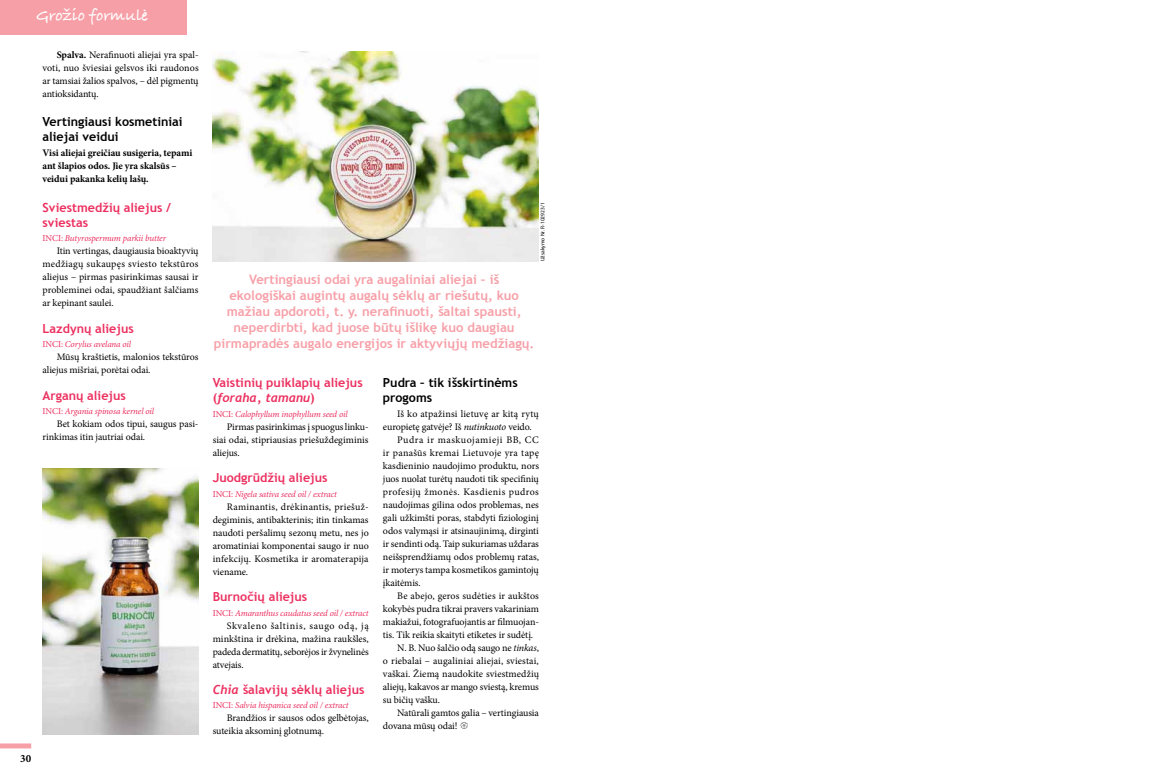
<style>
.page{position:relative;width:1163px;height:780px;background:#fff}
.page>*{position:absolute;margin:0;border:0;box-sizing:border-box;transform-origin:0 0}
.t1{font:700 17px "Bradley Hand ITCTT";color:#fff}
.t2{font:700 13px/16px "Trebuchet MS";color:#f79fa7;text-align:center}
.t3{font:700 12.5px/15px "Trebuchet MS";color:#ec2f5f}
.t4{font:700 12.5px/15px "Trebuchet MS";color:#000}
.t5{font:italic 700 12.5px "Trebuchet";color:#ec2f5f}
.t6{font:700 11px "Minion Pro";color:#000}
.t7{font:10px/13px "Minion Pro";letter-spacing:-.005em;color:#000;text-align:justify}
.t8{font:700 10px/13px "Minion Pro";letter-spacing:-.01em;color:#000}
.t9{font:10px "Minion Pro";letter-spacing:.015em;color:#000}
.t10{font:10px "Minion Pro";letter-spacing:.025em;color:#000}
.t11{font:10px "Minion Pro";letter-spacing:.035em;color:#000}
.t12{font:10px "Minion Pro";letter-spacing:.02em;color:#000}
.t13{font:10px "Minion Pro";letter-spacing:.05em;color:#000}
.t14{font:italic 9px "Minion Pro";letter-spacing:-.015em;color:#ec2f5f}
.t15{font:5.5px "Myriad Pro";color:#000}
.s1{font-weight:700}
.s2{font-style:normal}
.s3{font-family:"Trebuchet MS";font-style:normal}
.s4{font-family:"Trebuchet";font-style:italic}
.s5{font-style:italic}
</style>
<div class="page">
<div style="left:0;top:0;width:187px;height:34px;background:#f79fa7"></div>
<div style="left:0;top:743px;width:31px;height:5px;background:#f79fa7"></div>
<img style="left:213px;top:51px;width:326px;height:210px">
<img style="left:43px;top:468px;width:155px;height:266px">
<h1 class="t1" style="left:36px;top:2px;width:113px">Grožio formulė</h1>
<p class="t7" style="left:43px;top:49px;width:158px;text-indent:14px"><span class="s1">Spalva.</span> Nerafinuoti aliejai yra spal&shy;voti, nuo šviesiai gelsvos iki raudonos ar tamsiai žalios spalvos, – dėl pigmentų antioksidantų.</p>
<p class="t4" style="left:43px;top:114px;width:141px">Vertingiausi kosmetiniai aliejai veidui</p>
<p class="t8" style="left:43px;top:146px;width:151px">Visi aliejai greičiau susigeria, tepami ant šlapios odos. Jie yra skalsūs – veidui pakanka kelių lašų.</p>
<p class="t3" style="left:43px;top:200px;width:130px">Sviestmedžių aliejus / sviestas</p>
<p class="t14" style="left:43px;top:232px;width:125px"><span class="s2">INCI:</span> Butyrospermum parkii butter</p>
<p class="t7" style="left:43px;top:245px;width:157px;text-indent:14px">Itin vertingas, daugiausia bioaktyvių medžiagų sukaupęs sviesto tekstūros aliejus – pirmas pasirinkimas sausai ir probleminei odai, spaudžiant šalčiams ar kepinant saulei.</p>
<p class="t3" style="left:43px;top:321px;width:93px">Lazdynų aliejus</p>
<p class="t14" style="left:43px;top:338px;width:90px"><span class="s2">INCI:</span> Corylus avelana oil</p>
<p class="t7" style="left:43px;top:350px;width:157px;text-indent:14px">Mūsų kraštietis, malonios tekstūros aliejus mišriai, porėtai odai.</p>
<p class="t3" style="left:43px;top:387px;width:85px">Arganų aliejus</p>
<p class="t14" style="left:43px;top:405px;width:113px"><span class="s2">INCI:</span> Argania spinosa kernel oil</p>
<p class="t7" style="left:43px;top:417px;width:157px;text-indent:14px">Bet kokiam odos tipui, saugus pasi&shy;rinkimas itin jautriai odai.</p>
<p class="t6" style="left:20px;top:751px;width:12px">30</p>
<p class="t15" style="left:539px;top:261px;width:60px;rotate:-90deg">Užsakymo Nr. R-102923/1</p>
<p class="t2" style="left:214px;top:271px;width:322px">Vertingiausi odai yra augaliniai aliejai – iš<br>ekologiškai augintų augalų sėklų ar riešutų, kuo mažiau apdoroti, t. y. nerafinuoti, šaltai spausti, neperdirbti, kad juose būtų išlikę kuo daugiau pirmapradės augalo energijos ir aktyviųjų medžiagų.</p>
<p class="t3" style="left:213px;top:375px;width:151px">Vaistinių puiklapių aliejus</p>
<p class="t5" style="left:213px;top:390px;width:103px"><span class="s3">(</span>foraha, tamanu<span class="s3">)</span></p>
<p class="t14" style="left:213px;top:408px;width:136px"><span class="s2">INCI:</span> Calophyllum inophyllum seed oil</p>
<p class="t7" style="left:213px;top:420px;width:157px;text-indent:14px">Pirmas pasirinkimas į spuogus linku&shy;siai odai, stipriausias priešuždegiminis aliejus.</p>
<p class="t3" style="left:213px;top:470px;width:116px">Juodgrūdžių aliejus</p>
<p class="t14" style="left:213px;top:487px;width:126px"><span class="s2">INCI:</span> Nigela sativa seed oil / extract</p>
<p class="t7" style="left:213px;top:500px;width:157px;text-indent:14px">Raminantis, drėkinantis, priešuž&shy;degiminis, antibakterinis; itin tinkamas naudoti peršalimų sezonų metu, nes jo aromatiniai komponentai saugo ir nuo infekcijų. Kosmetika ir aromaterapija viename.</p>
<p class="t3" style="left:213px;top:589px;width:96px">Burnočių aliejus</p>
<p class="t14" style="left:213px;top:606px;width:157px"><span class="s2">INCI:</span> Amaranthus caudatus seed oil / extract</p>
<p class="t7" style="left:213px;top:619px;width:158px;text-indent:14px">Skvaleno šaltinis, saugo odą, ją minkština ir drėkina, mažina raukšles, padeda dermatitų, seborėjos ir žvynelinės atvejais.</p>
<p class="t3" style="left:213px;top:682px;width:153px"><span class="s4">Chia</span> šalavijų sėklų aliejus</p>
<p class="t14" style="left:213px;top:699px;width:137px"><span class="s2">INCI:</span> Salvia hispanica seed oil / extract</p>
<p class="t7" style="left:213px;top:711px;width:157px;text-indent:14px">Brandžios ir sausos odos gelbėtojas, suteikia aksominį glotnumą.</p>
<p class="t4" style="left:383px;top:375px;width:136px">Pudra – tik išskirtinėms progoms</p>
<p class="t12" style="left:397px;top:407px;width:143px">Iš ko atpažinsi lietuvę ar kitą rytų</p>
<p class="t7" style="left:383px;top:420px;width:150px">europietę gatvėje? Iš <span class="s5">nutinkuoto</span> veido.</p>
<p class="t13" style="left:397px;top:433px;width:143px">Pudra ir maskuojamieji BB, CC</p>
<p class="t10" style="left:383px;top:446px;width:157px">ir panašūs kremai Lietuvoje yra tapę</p>
<p class="t7" style="left:383px;top:459px;width:158px">kasdieninio naudojimo produktu, nors</p>
<p class="t7" style="left:383px;top:472px;width:157px">juos nuolat turėtų naudoti tik specifinių</p>
<p class="t11" style="left:383px;top:485px;width:157px">profesijų žmonės. Kasdienis pudros</p>
<p class="t7" style="left:383px;top:498px;width:157px">naudojimas gilina odos problemas, nes</p>
<p class="t7" style="left:383px;top:511px;width:157px">gali užkimšti poras, stabdyti fiziologinį</p>
<p class="t7" style="left:383px;top:524px;width:157px">odos valymąsi ir atsinaujinimą, dirginti</p>
<p class="t7" style="left:383px;top:537px;width:157px">ir sendinti odą. Taip sukuriamas uždaras</p>
<p class="t7" style="left:383px;top:550px;width:158px">neišsprendžiamų odos problemų ratas,</p>
<p class="t7" style="left:383px;top:563px;width:157px">ir moterys tampa kosmetikos gamintojų</p>
<p class="t7" style="left:383px;top:576px;width:39px">įkaitėmis.</p>
<p class="t9" style="left:397px;top:589px;width:143px">Be abejo, geros sudėties ir aukštos</p>
<p class="t7" style="left:383px;top:602px;width:157px">kokybės pudra tikrai pravers vakariniam</p>
<p class="t7" style="left:383px;top:615px;width:157px">makiažui, fotografuojantis ar filmuojan-</p>
<p class="t7" style="left:383px;top:628px;width:152px">tis. Tik reikia skaityti etiketes ir sudėtį.</p>
<p class="t7" style="left:397px;top:641px;width:143px">N. B. Nuo šalčio odą saugo ne <span class="s5">tinkas</span>,</p>
<p class="t9" style="left:383px;top:654px;width:157px">o riebalai – augaliniai aliejai, sviestai,</p>
<p class="t7" style="left:383px;top:667px;width:157px">vaškai. Žiemą naudokite sviestmedžių</p>
<p class="t7" style="left:383px;top:680px;width:157px">aliejų, kakavos ar mango sviestą, kremus</p>
<p class="t7" style="left:383px;top:693px;width:59px">su bičių vašku.</p>
<p class="t7" style="left:397px;top:706px;width:143px">Natūrali gamtos galia – vertingiausia</p>
<p class="t7" style="left:383px;top:719px;width:76px">dovana mūsų odai!</p>
</div>
